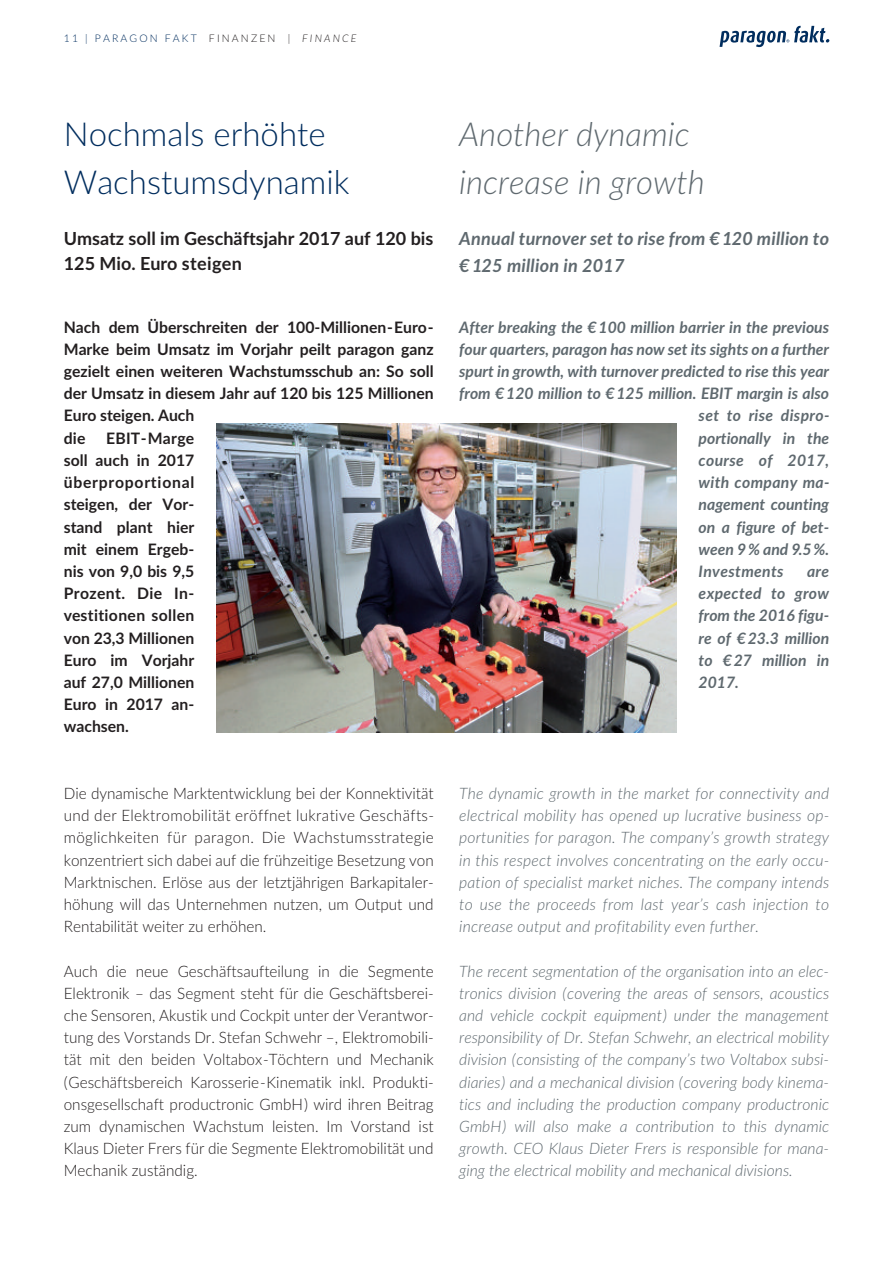
<style>
.page{position:relative;width:893px;height:1263px;background:#fff}
.page>*{position:absolute;margin:0;border:0;box-sizing:border-box;transform-origin:0 0}
.t1{font:300 33px/48px "Lato";color:#002d5e}
.t2{font:italic 300 33px/48px "Lato";color:#5f696f}
.t3{font:italic 700 18px/27px "Lato";letter-spacing:.01em;color:#5f696f}
.t4{font:700 18px/25.5px "Lato";color:#231f20}
.t5{font:italic 300 15.75px/22.2px "Lato";letter-spacing:.005em;color:#5f696f;text-align:justify}
.t6{font:300 15.75px/22.2px "Lato";color:#231f20;text-align:justify}
.t7{font:700 15.75px/22.2px "Lato";color:#231f20}
.t8{font:italic 700 15.75px/22.2px "Lato";color:#5f696f;text-align:justify}
.t9{font:italic 700 15.75px "Lato";letter-spacing:.025em;color:#5f696f}
.t10{font:300 10.5px "Lato";letter-spacing:.205em;color:#002d5e}
.s1{color:#231f20}
.s2{font-style:italic;color:#231f20}
</style>
<div class="page">
<svg style="left:720px;top:26px;width:109px;height:21px"></svg>
<img style="left:217px;top:424px;width:459px;height:308px">
<p class="t10" style="left:64px;top:33px;width:294px">11 | PARAGON FAKT <span class="s1">FINANZEN |</span> <span class="s2">FINANCE</span></p>
<h1 class="t1" style="left:64px;top:110px;width:287px">Nochmals erhöhte<br>Wachstumsdynamik</h1>
<p class="t4" style="left:64px;top:226px;width:371px">Umsatz soll im Geschäftsjahr 2017 auf 120 bis<br>125 Mio. Euro steigen</p>
<p class="t7" style="left:64px;top:316px;width:371px">Nach dem Überschreiten der 100-Millionen-Euro-Marke beim Umsatz im Vorjahr peilt paragon ganz gezielt einen weiteren Wachstumsschub an: So soll der Umsatz in diesem Jahr auf 120 bis 125 Millionen Euro steigen. Auch<br>die</p>
<p class="t7" style="left:64px;top:427px;width:132px;text-align:justify;text-indent:42px">EBIT-Marge soll auch in 2017 überproportional steigen, der Vor&shy;stand plant hier mit einem Ergeb&shy;nis von 9,0 bis 9,5<br>Prozent. Die In&shy;vestitionen sollen von 23,3 Millionen Euro im Vorjahr auf 27,0 Millionen Euro in 2017 an&shy;wachsen.</p>
<p class="t6" style="left:64px;top:782px;width:372px">Die dynamische Marktentwicklung bei der Konnektivität und der Elektromobilität eröffnet lukrative Geschäfts&shy;möglichkeiten für paragon. Die Wachstumsstrategie konzentriert sich dabei auf die frühzeitige Besetzung von Marktnischen. Erlöse aus der letztjährigen Barkapitaler&shy;höhung will das Unternehmen nutzen, um Output und Rentabilität weiter zu erhöhen.</p>
<p class="t6" style="left:64px;top:960px;width:371px">Auch die neue Geschäftsaufteilung in die Segmente Elektronik – das Segment steht für die Geschäftsberei&shy;che Sensoren, Akustik und Cockpit unter der Verantwor&shy;tung des Vorstands Dr. Stefan Schwehr –, Elektromobili&shy;tät mit den beiden Voltabox-Töchtern und Mechanik (Geschäftsbereich Karosserie-Kinematik inkl. Produkti&shy;onsgesellschaft productronic GmbH) wird ihren Beitrag zum dynamischen Wachstum leisten. Im Vorstand ist Klaus Dieter Frers für die Segmente Elektromobilität und Mechanik zuständig.</p>
<h1 class="t2" style="left:459px;top:110px;width:247px">Another dynamic increase in growth</h1>
<p class="t3" style="left:459px;top:225px;width:371px">Annual turnover set to rise from €120 million to €125 million in 2017</p>
<p class="t8" style="left:459px;top:316px;width:371px">After breaking the €100 million barrier in the previous</p>
<p class="t8" style="left:459px;top:338px;width:371px">four quarters, paragon has now set its sights on a further</p>
<p class="t8" style="left:459px;top:361px;width:371px">spurt in growth, with turnover predicted to rise this year</p>
<p class="t8" style="left:459px;top:383px;width:371px">from €120 million to €125 million. EBIT margin is also</p>
<p class="t9" style="left:699px;top:407px;width:132px">set to rise dispro-</p>
<p class="t8" style="left:699px;top:427px;width:132px">portionally in the</p>
<p class="t9" style="left:699px;top:451px;width:132px">course of 2017,</p>
<p class="t9" style="left:699px;top:473px;width:132px">with company ma-</p>
<p class="t8" style="left:699px;top:494px;width:132px">nagement counting</p>
<p class="t8" style="left:699px;top:516px;width:132px">on a figure of bet-</p>
<p class="t8" style="left:699px;top:538px;width:132px">ween 9% and 9.5%.</p>
<p class="t9" style="left:699px;top:562px;width:87px">Investments</p>
<p class="t8" style="left:699px;top:560px;width:132px;text-indent:108px">are expected to grow from the 2016 figu&shy;re of €23.3 million to €27 million in 2017.</p>
<p class="t5" style="left:459px;top:782px;width:372px">The dynamic growth in the market for connectivity and electrical mobility has opened up lucrative business op&shy;portunities for paragon. The company’s growth strategy in this respect involves concentrating on the early occu&shy;pation of specialist market niches. The company intends to use the proceeds from last year’s cash injection to increase output and profitability even further.</p>
<p class="t5" style="left:459px;top:960px;width:371px">The recent segmentation of the organisation into an elec&shy;tronics division (covering the areas of sensors, acoustics and vehicle cockpit equipment) under the management responsibility of Dr. Stefan Schwehr, an electrical mobility division (consisting of the company’s two Voltabox subsi&shy;diaries) and a mechanical division (covering body kinema&shy;tics and including the production company productronic GmbH) will also make a contribution to this dynamic growth. CEO Klaus Dieter Frers is responsible for mana&shy;ging the electrical mobility and mechanical divisions.</p>
</div>
